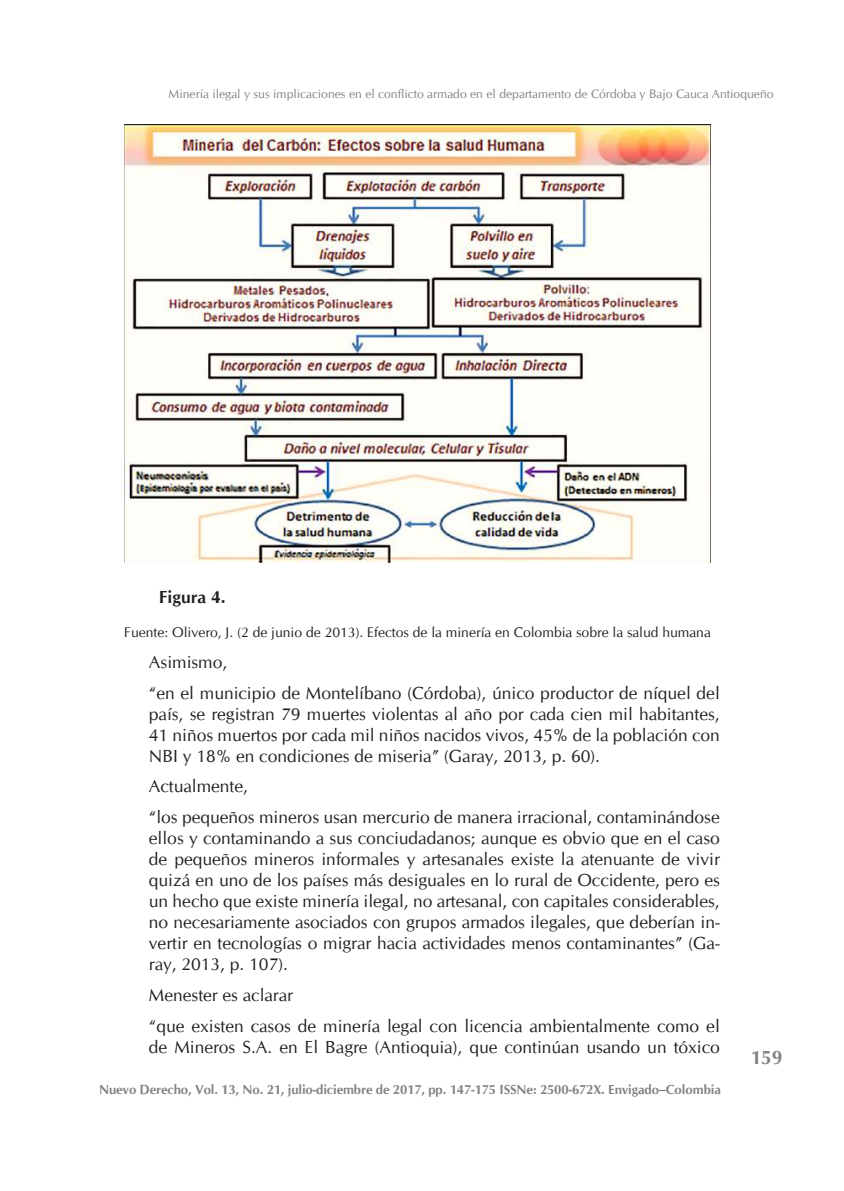
<style>
.page{position:relative;width:844px;height:1191px;background:#fff}
.page>*{position:absolute;margin:0;border:0;box-sizing:border-box;transform-origin:0 0}
.t1{font:700 19.25px "CG Omega";color:#808285}
.t2{font:17.5px/21px "CG Omega";color:#231f20}
.t3{font:700 17.5px "CG Omega";color:#231f20}
.t4{font:14px "CG Omega";color:#231f20}
.t5{font:700 13.12px "CG Omega";letter-spacing:-.01em;color:#808285}
.t6{font:12.25px "CG Omega";color:#808285}
</style>
<div class="page">
<img style="left:124px;top:124px;width:585px;height:438px">
<p class="t6" style="left:168px;top:87px;width:606px">Minería ilegal y sus implicaciones en el conflicto armado en el departamento de Córdoba y Bajo Cauca Antioqueño</p>
<p class="t3" style="left:159px;top:586px;width:68px">Figura 4.</p>
<p class="t4" style="left:124px;top:623px;width:588px">Fuente: Olivero, J. (2 de junio de 2013). Efectos de la minería en Colombia sobre la salud humana</p>
<p class="t2" style="left:149px;top:646px;width:572px;line-height:31px">Asimismo,<br>“en el municipio de Montelíbano (Córdoba), único productor de níquel del</p>
<p class="t2" style="left:149px;top:703px;width:572px;text-align:justify">país, se registran 79 muertes violentas al año por cada cien mil habitantes, 41 niños muertos por cada mil niños nacidos vivos, 45% de la población con NBI y 18% en condiciones de miseria” (Garay, 2013, p. 60).</p>
<p class="t2" style="left:149px;top:771px;width:572px;line-height:31px">Actualmente,<br>“los pequeños mineros usan mercurio de manera irracional, contaminándose</p>
<p class="t2" style="left:149px;top:828px;width:572px;text-align:justify">ellos y contaminando a sus conciudadanos; aunque es obvio que en el caso de pequeños mineros informales y artesanales existe la atenuante de vivir quizá en uno de los países más desiguales en lo rural de Occidente, pero es un hecho que existe minería ilegal, no artesanal, con capitales considerables, no necesariamente asociados con grupos armados ilegales, que deberían in&shy;vertir en tecnologías o migrar hacia actividades menos contaminantes” (Ga&shy;ray, 2013, p. 107).</p>
<p class="t2" style="left:149px;top:980px;width:572px;line-height:31px">Menester es aclarar<br>“que existen casos de minería legal con licencia ambientalmente como el</p>
<p class="t2" style="left:149px;top:1037px;width:572px">de Mineros S.A. en El Bagre (Antioquia), que continúan usando un tóxico</p>
<p class="t5" style="left:99px;top:1080px;width:623px">Nuevo Derecho, Vol. 13, No. 21, julio-diciembre de 2017, pp. 147-175 ISSNe: 2500-672X. Envigado–Colombia</p>
<p class="t1" style="left:750px;top:1045px;width:33px">159</p>
</div>
